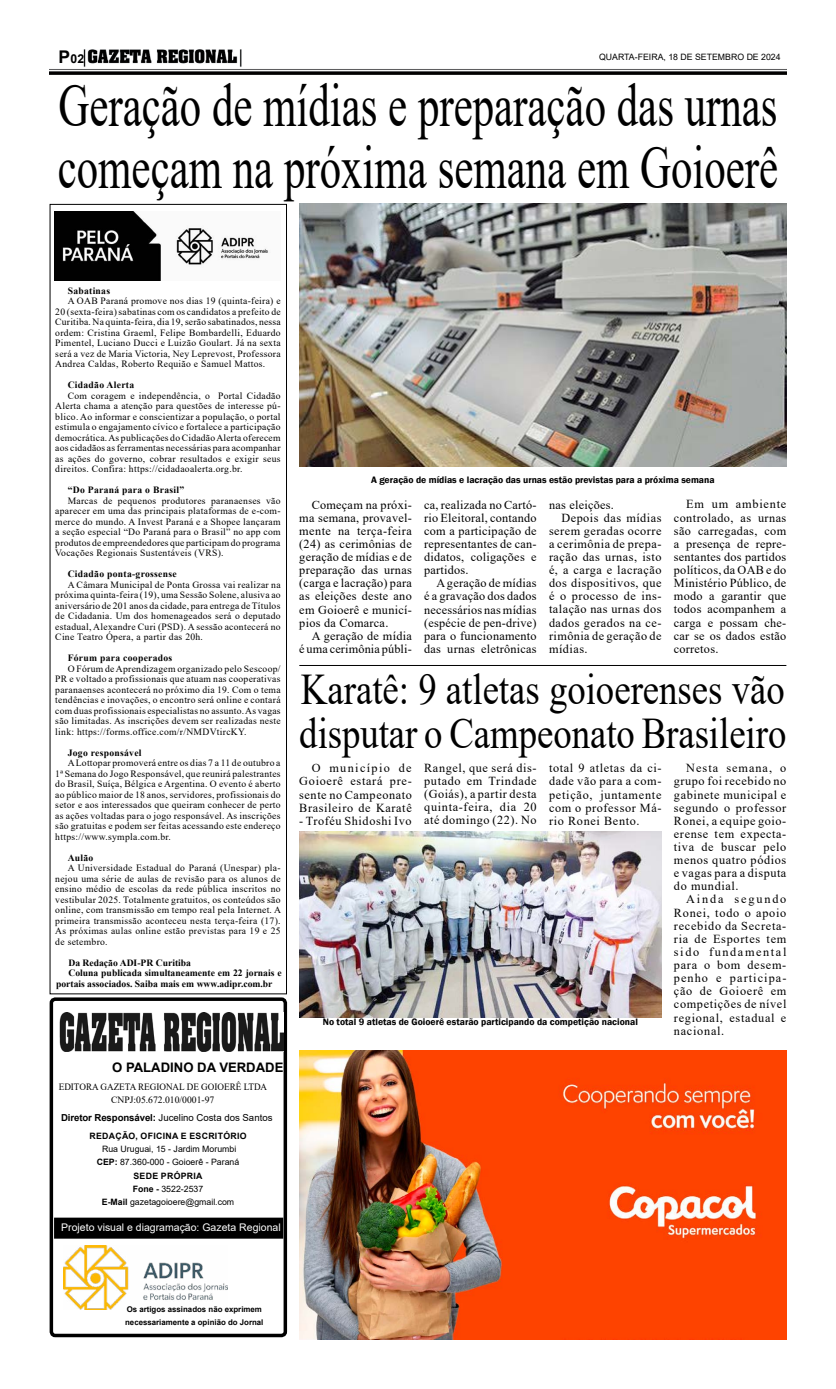
<style>
.page{position:relative;width:836px;height:1389px;background:#fff}
.page>*{position:absolute;margin:0;border:0;box-sizing:border-box;transform-origin:0 0}
.t1{font:61.25px/61.2px "Times New Roman";color:#000;scale:.7 1}
.t2{font:43.75px/43.8px "Times New Roman";color:#000;scale:.84 1}
.t3{font:700 13.12px "Arial";color:#000}
.t4{font:12.25px/13.1px "Times New Roman";letter-spacing:.04em;color:#000;text-align:justify}
.t5{font:12.25px/13.1px "Times New Roman";letter-spacing:.01em;color:#000;text-align:right}
.t6{font:12.25px "Times New Roman";letter-spacing:.02em;color:#000}
.t7{font:700 12.25px "Arial";color:#000}
.t8{font:10.5px "Arial";color:#fff}
.t9{font:9.62px/10.5px "Times New Roman";letter-spacing:.03em;color:#000;text-align:justify}
.t10{font:600 9.62px "Franklin Gothic";color:#000}
.t11{font:700 9.62px "Times New Roman";letter-spacing:.005em;color:#000}
.t12{font:700 9.62px "Times New Roman";letter-spacing:.03em;color:#000}
.t13{font:9.62px/13px "Times New Roman";color:#000;text-align:center;scale:.95 1}
.t14{font:9.62px "Arial";color:#000}
.t15{font:8.75px/13.2px "Arial";color:#000;text-align:center}
.t16{font:700 8.75px "Arial";letter-spacing:.035em;color:#000}
.t17{font:700 7.88px/12.2px "Arial";color:#000}
.s1{font-size:17.5px}
.s2{font-weight:700}
</style>
<div class="page">
<img style="left:299px;top:1050px;width:487px;height:289px">
<div style="left:50px;top:204px;width:237px;height:790px;border:1px solid #000"></div>
<img style="left:50px;top:50px;width:736px;height:24px">
<img style="left:54px;top:211px;width:214px;height:70px">
<div style="left:50px;top:997px;width:237px;height:340px;border:4px solid #000;border-radius:4px"></div>
<div style="left:55px;top:1218px;width:227px;height:20px;background:#000"></div>
<div style="left:54px;top:1218px;width:229px;height:21px;border:2px solid #000"></div>
<img style="left:60px;top:1013px;width:223px;height:39px">
<img style="left:63px;top:1246px;width:165px;height:63px">
<img style="left:299px;top:832px;width:362px;height:186px">
<img style="left:299px;top:204px;width:487px;height:263px">
<hr style="left:299px;top:665px;width:487px;height:1px;background:#000">
<p class="t7" style="left:59px;top:50px;width:27px"><span class="s1">P</span>02</p>
<p class="t15" style="left:599px;top:51px;width:183px">QUARTA-FEIRA, 18 DE SETEMBRO DE 2024</p>
<h1 class="t1" style="left:58px;top:73px;width:1031px">Geração de mídias e preparação das urnas começam na próxima semana em Goioerê</h1>
<p class="t12" style="left:68px;top:284px;width:44px">Sabatinas</p>
<p class="t9" style="left:55px;top:296px;width:227px;text-indent:12px">A OAB Paraná promove nos dias 19 (quinta-feira) e 20 (sexta-feira) sabatinas com os candidatos a prefeito de Curitiba. Na quinta-feira, dia 19, serão sabatinados, nessa ordem: Cristina Graeml, Felipe Bombardelli, Eduardo Pimentel, Luciano Ducci e Luizão Goulart. Já na sexta será a vez de Maria Victoria, Ney Leprevost, Professora Andrea Caldas, Roberto Requião e Samuel Mattos.</p>
<p class="t12" style="left:68px;top:378px;width:68px">Cidadão Alerta</p>
<p class="t9" style="left:55px;top:390px;width:227px;text-indent:12px">Com coragem e independência, o Portal Cidadão Alerta chama a atenção para questões de interesse pú&shy;blico. Ao informar e conscientizar a população, o portal estimula o engajamento cívico e fortalece a participação democrática. As publicações do Cidadão Alerta oferecem aos cidadãos as ferramentas necessárias para acompanhar as ações do governo, cobrar resultados e exigir seus direitos. Confira: https://cidadaoalerta.org.br.</p>
<p class="t12" style="left:68px;top:483px;width:118px">“Do Paraná para o Brasil”</p>
<p class="t9" style="left:55px;top:495px;width:227px;text-indent:12px">Marcas de pequenos produtores paranaenses vão aparecer em uma das principais plataformas de e-com&shy;merce do mundo. A Invest Paraná e a Shopee lançaram a seção especial “Do Paraná para o Brasil” no app com produtos de empreendedores que participam do programa Vocações Regionais Sustentáveis (VRS).</p>
<p class="t12" style="left:68px;top:567px;width:111px">Cidadão ponta-grossense</p>
<p class="t9" style="left:55px;top:579px;width:227px;text-indent:12px">A Câmara Municipal de Ponta Grossa vai realizar na próxima quinta-feira (19), uma Sessão Solene, alusiva ao aniversário de 201 anos da cidade, para entrega de Títulos de Cidadania. Um dos homenageados será o deputado estadual, Alexandre Curi (PSD). A sessão acontecerá no Cine Teatro Ópera, a partir das 20h.</p>
<p class="t12" style="left:68px;top:651px;width:106px">Fórum para cooperados</p>
<p class="t9" style="left:55px;top:663px;width:227px;text-indent:12px">O Fórum de Aprendizagem organizado pelo Sescoop/ PR e voltado a profissionais que atuam nas cooperativas paranaenses acontecerá no próximo dia 19. Com o tema tendências e inovações, o encontro será online e contará com duas profissionais especialistas no assunto. As vagas são limitadas. As inscrições devem ser realizadas neste link: https://forms.office.com/r/NMDVtircKY.</p>
<p class="t12" style="left:68px;top:746px;width:75px">Jogo responsável</p>
<p class="t9" style="left:55px;top:758px;width:227px;text-indent:12px">A Lottopar promoverá entre os dias 7 a 11 de outubro a 1ª Semana do Jogo Responsável, que reunirá palestrantes do Brasil, Suíça, Bélgica e Argentina. O evento é aberto ao público maior de 18 anos, servidores, profissionais do setor e aos interessados que queiram conhecer de perto as ações voltadas para o jogo responsável. As inscrições são gratuitas e podem ser feitas acessando este endereço https://www.sympla.com.br.</p>
<p class="t11" style="left:68px;top:851px;width:27px">Aulão</p>
<p class="t9" style="left:55px;top:863px;width:227px;text-indent:12px">A Universidade Estadual do Paraná (Unespar) pla&shy;nejou uma série de aulas de revisão para os alunos de ensino médio de escolas da rede pública inscritos no vestibular 2025. Totalmente gratuitos, os conteúdos são online, com transmissão em tempo real pela Internet. A primeira transmissão aconteceu nesta terça-feira (17).<br>As próximas aulas online estão previstas para 19 e 25 de setembro.</p>
<p class="t11" style="left:68px;top:956px;width:124px">Da Redação ADI-PR Curitiba</p>
<p class="t11" style="left:68px;top:966px;width:215px">Coluna publicada simultaneamente em 22 jornais e</p>
<p class="t11" style="left:56px;top:977px;width:218px">portais associados. Saiba mais em www.adipr.com.br</p>
<h3 class="t3" style="left:112px;top:1058px;width:67px">O PALADINO</h3>
<h3 class="t3" style="left:197px;top:1058px;width:86px">DA VERDADE</h3>
<p class="t13" style="left:59px;top:1080px;width:221px">EDITORA GAZETA REGIONAL DE GOIOERÊ LTDA<br>CNPJ:05.672.010/0001-97</p>
<p class="t14" style="left:61px;top:1111px;width:213px"><span class="s2">Diretor Responsável:</span> Jucelino Costa dos Santos</p>
<p class="t16" style="left:89px;top:1130px;width:159px">Redação, oficina e escritório</p>
<p class="t15" style="left:97px;top:1143px;width:144px">Rua Uruguai, 15 - Jardim Morumbi<br><span class="s2">CEP:</span> 87.360-000 - Goioerê - Paraná<br><span class="s2">Sede própria<br>Fone -</span> 3522-2537<br><span class="s2">E-Mail</span> gazetagoioere@gmail.com</p>
<p class="t8" style="left:61px;top:1220px;width:221px">Projeto visual e diagramação: Gazeta Regional</p>
<p class="t10" style="left:371px;top:474px;width:345px">A geração de mídias e lacração das urnas estão previstas para a próxima semana</p>
<p class="t4" style="left:299px;top:498px;width:114px;text-indent:12px">Começam na próxi&shy;ma semana, provavel&shy;mente na terça-feira (24) as cerimônias de geração de mídias e de preparação das urnas (carga e lacração) para as eleições deste ano em Goioerê e municí&shy;pios da Comarca.</p>
<p class="t5" style="left:299px;top:629px;width:114px">A geração de mídia<br>é uma cerimônia públi-</p>
<p class="t4" style="left:424px;top:498px;width:114px">ca, realizada no Cartó&shy;rio Eleitoral, contando com a participação de representantes de can&shy;didatos, coligações e partidos.</p>
<p class="t4" style="left:424px;top:576px;width:114px;text-indent:12px">A geração de mídias é a gravação dos dados necessários nas mídias (espécie de pen-drive) para o funcionamento das urnas eletrônicas</p>
<p class="t6" style="left:549px;top:496px;width:66px">nas eleições.</p>
<p class="t4" style="left:561px;top:511px;width:102px">Depois das mídias</p>
<p class="t4" style="left:549px;top:524px;width:114px">serem geradas ocorre</p>
<p class="t4" style="left:549px;top:537px;width:114px">a cerimônia de prepa-</p>
<p class="t4" style="left:549px;top:550px;width:114px">ração das urnas, isto</p>
<p class="t4" style="left:549px;top:563px;width:114px">é, a carga e lacração</p>
<p class="t4" style="left:549px;top:576px;width:114px">dos dispositivos, que</p>
<p class="t4" style="left:549px;top:589px;width:114px">é o processo de ins-</p>
<p class="t4" style="left:549px;top:602px;width:114px">talação nas urnas dos</p>
<p class="t4" style="left:549px;top:616px;width:114px">dados gerados na ce-</p>
<p class="t4" style="left:549px;top:629px;width:114px">rimônia de geração de</p>
<p class="t4" style="left:549px;top:642px;width:40px">mídias.</p>
<p class="t4" style="left:674px;top:497px;width:114px;text-indent:12px">Em um ambiente controlado, as urnas são carregadas, com a presença de repre&shy;sentantes dos partidos políticos, da OAB e do Ministério Público, de modo a garantir que todos acompanhem a carga e possam che&shy;car se os dados estão corretos.</p>
<h2 class="t2" style="left:299px;top:666px;width:581px">Karatê: 9 atletas goioerenses vão disputar o Campeonato Brasileiro</h2>
<p class="t4" style="left:424px;top:761px;width:114px">Rangel, que será dis&shy;putado em Trindade (Goiás), a partir desta quinta-feira, dia 20 até domingo (22). No</p>
<p class="t4" style="left:549px;top:761px;width:114px">total 9 atletas da ci&shy;dade vão para a com&shy;petição, juntamente com o professor Má&shy;rio Ronei Bento.</p>
<p class="t4" style="left:674px;top:761px;width:114px;text-indent:12px">Nesta semana, o grupo foi recebido no gabinete municipal e segundo o professor Ronei, a equipe goio&shy;erense tem expecta&shy;tiva de buscar pelo menos quatro pódios e vagas para a disputa do mundial.</p>
<p class="t4" style="left:674px;top:892px;width:114px;text-indent:12px">Ainda segundo Ronei, todo o apoio recebido da Secreta&shy;ria de Esportes tem sido fundamental para o bom desem&shy;penho e participa&shy;ção de Goioerê em competições de nível regional, estadual e nacional.</p>
<p class="t4" style="left:299px;top:761px;width:114px;text-indent:12px">O município de Goioerê estará pre&shy;sente no Campeonato Brasileiro de Karatê</p>
<p class="t4" style="left:299px;top:814px;width:114px">- Troféu Shidoshi Ivo</p>
<p class="t10" style="left:323px;top:1015px;width:317px">No total 9 atletas de Goioerê estarão participando da competição nacional</p>
<p class="t17" style="left:125px;top:1304px;width:140px">Os artigos assinados não exprimem necessariamente a opinião do Jornal</p>
</div>
